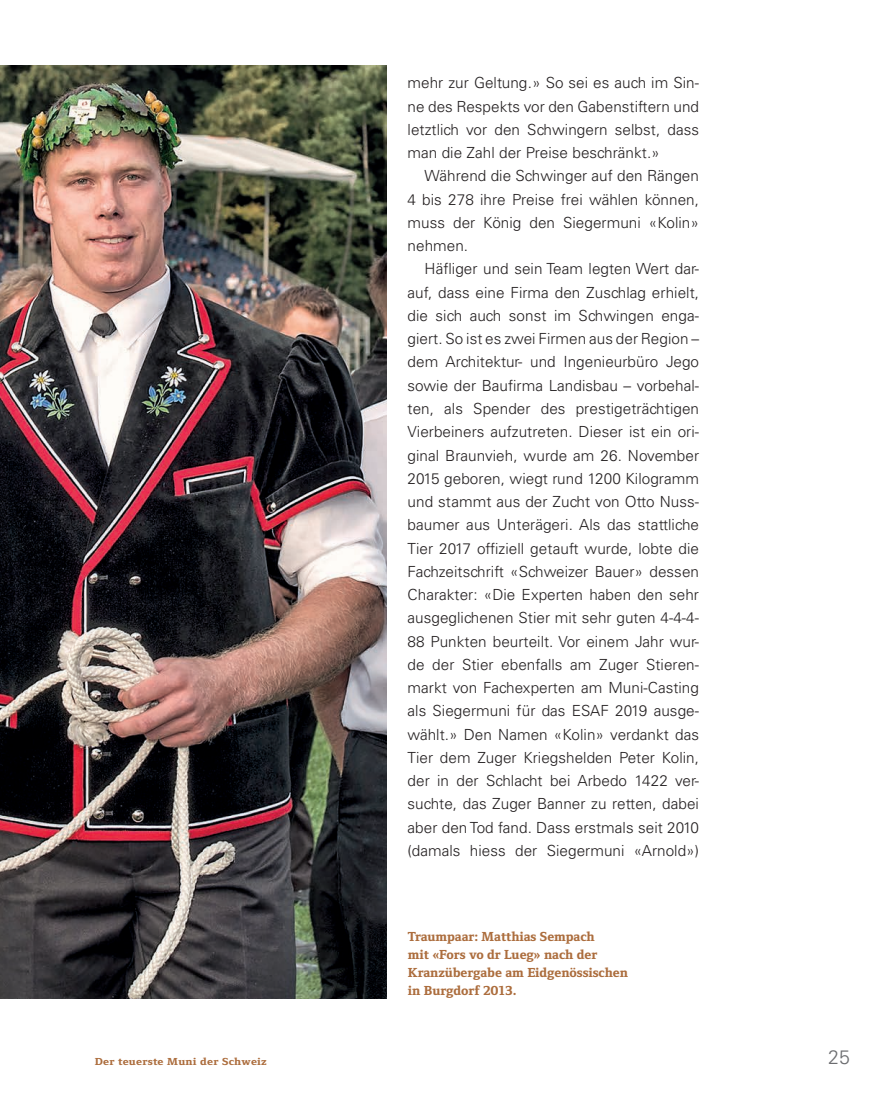
<style>
.page{position:relative;width:887px;height:1100px;background:#fff}
.page>*{position:absolute;margin:0;border:0;box-sizing:border-box;transform-origin:0 0}
.t1{font:300 19.5px "Univers LT Std";color:#6c6d70}
.t2{font:300 15.3px "Univers LT Std";letter-spacing:.005em;color:#231f20}
.t3{font:800 13.5px/18px "Foundry Form Serif";letter-spacing:-.005em;color:#ac6d3d}
.t4{font:800 10.5px "Foundry Form Serif";letter-spacing:.02em;color:#ac6d3d;scale:1.11 1}
</style>
<div class="page">
<img style="left:0;top:65px;width:386px;height:933px">
<p class="t2" style="left:408px;top:74px;width:293px">mehr zur Geltung.» So sei es auch im Sin-</p>
<p class="t2" style="left:408px;top:97px;width:293px">ne des Respekts vor den Gabenstiftern und</p>
<p class="t2" style="left:408px;top:120px;width:293px">letztlich vor den Schwingern selbst, dass</p>
<p class="t2" style="left:408px;top:143px;width:254px">man die Zahl der Preise beschränkt.»</p>
<p class="t2" style="left:425px;top:167px;width:276px">Während die Schwinger auf den Rängen</p>
<p class="t2" style="left:408px;top:190px;width:293px">4 bis 278 ihre Preise frei wählen können,</p>
<p class="t2" style="left:408px;top:213px;width:293px">muss der König den Siegermuni «Kolin»</p>
<p class="t2" style="left:408px;top:236px;width:62px">nehmen.</p>
<p class="t2" style="left:425px;top:260px;width:276px">Häfliger und sein Team legten Wert dar-</p>
<p class="t2" style="left:408px;top:283px;width:293px">auf, dass eine Firma den Zuschlag erhielt,</p>
<p class="t2" style="left:408px;top:306px;width:293px">die sich auch sonst im Schwingen enga-</p>
<p class="t2" style="left:408px;top:329px;width:293px">giert. So ist es zwei Firmen aus der Region –</p>
<p class="t2" style="left:408px;top:353px;width:293px">dem Architektur- und Ingenieurbüro Jego</p>
<p class="t2" style="left:408px;top:376px;width:293px">sowie der Baufirma Landisbau – vorbehal-</p>
<p class="t2" style="left:408px;top:399px;width:293px">ten, als Spender des prestigeträchtigen</p>
<p class="t2" style="left:408px;top:422px;width:293px">Vierbeiners aufzutreten. Dieser ist ein ori-</p>
<p class="t2" style="left:408px;top:446px;width:293px">ginal Braunvieh, wurde am 26. November</p>
<p class="t2" style="left:408px;top:469px;width:293px">2015 geboren, wiegt rund 1200 Kilogramm</p>
<p class="t2" style="left:408px;top:492px;width:293px">und stammt aus der Zucht von Otto Nuss-</p>
<p class="t2" style="left:408px;top:515px;width:293px">baumer aus Unterägeri. Als das stattliche</p>
<p class="t2" style="left:408px;top:539px;width:293px">Tier 2017 offiziell getauft wurde, lobte die</p>
<p class="t2" style="left:408px;top:562px;width:293px">Fachzeitschrift «Schweizer Bauer» dessen</p>
<p class="t2" style="left:408px;top:585px;width:293px">Charakter: «Die Experten haben den sehr</p>
<p class="t2" style="left:408px;top:608px;width:293px">ausgeglichenen Stier mit sehr guten 4-4-4-</p>
<p class="t2" style="left:408px;top:632px;width:293px">88 Punkten beurteilt. Vor einem Jahr wur-</p>
<p class="t2" style="left:408px;top:655px;width:293px">de der Stier ebenfalls am Zuger Stieren-</p>
<p class="t2" style="left:408px;top:678px;width:293px">markt von Fachexperten am Muni-Casting</p>
<p class="t2" style="left:408px;top:701px;width:293px">als Siegermuni für das ESAF 2019 ausge-</p>
<p class="t2" style="left:408px;top:725px;width:293px">wählt.» Den Namen «Kolin» verdankt das</p>
<p class="t2" style="left:408px;top:748px;width:293px">Tier dem Zuger Kriegshelden Peter Kolin,</p>
<p class="t2" style="left:408px;top:771px;width:293px">der in der Schlacht bei Arbedo 1422 ver-</p>
<p class="t2" style="left:408px;top:794px;width:293px">suchte, das Zuger Banner zu retten, dabei</p>
<p class="t2" style="left:408px;top:818px;width:293px">aber den Tod fand. Dass erstmals seit 2010</p>
<p class="t2" style="left:408px;top:841px;width:293px">(damals hiess der Siegermuni «Arnold»)</p>
<p class="t3" style="left:408px;top:927px;width:222px">Traumpaar: Matthias Sempach<br>mit «Fors vo dr Lueg» nach der<br>Kranzübergabe am Eidgenössischen in Burgdorf 2013.</p>
<p class="t4" style="left:95px;top:1055px;width:157px">Der teuerste Muni der Schweiz</p>
<p class="t1" style="left:828px;top:1045px;width:23px">25</p>
</div>
